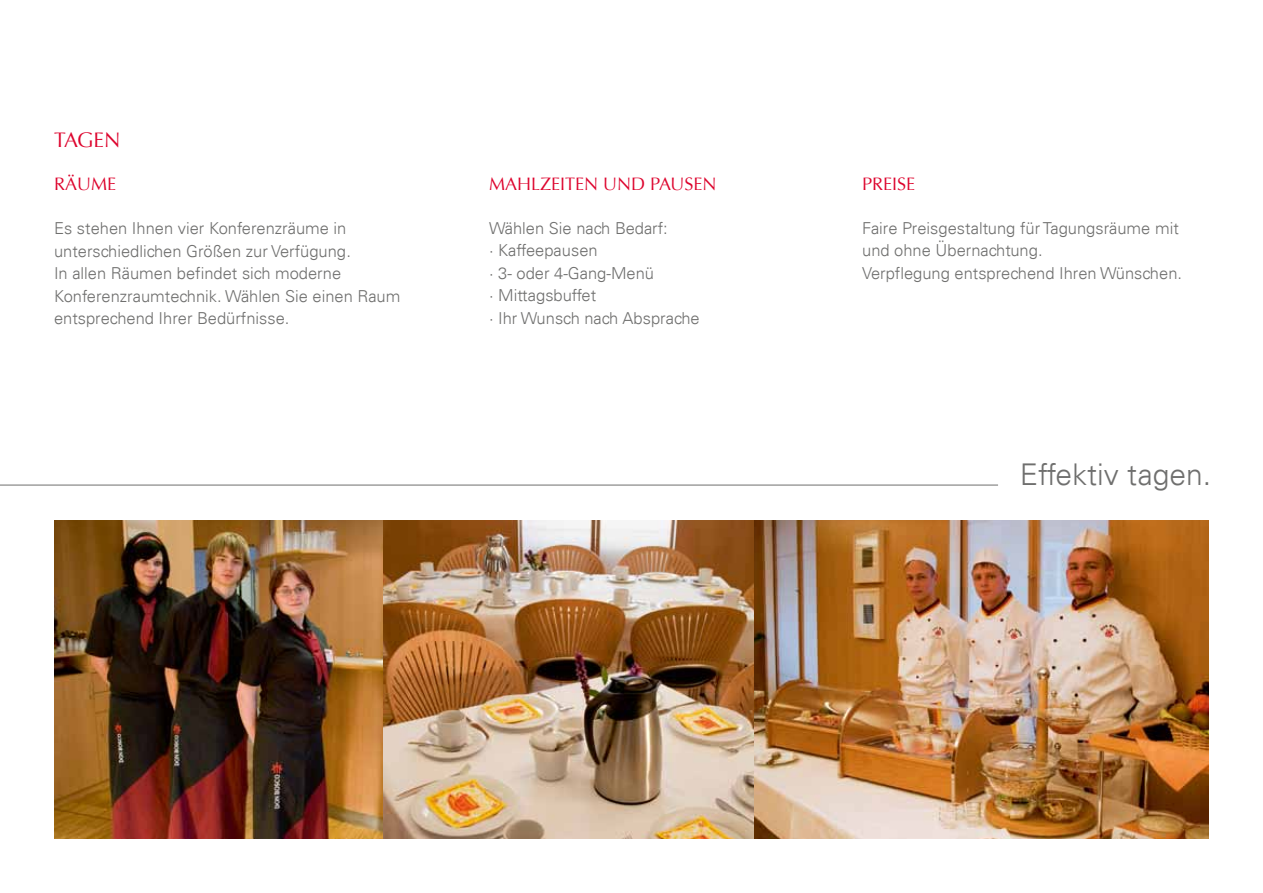
<style>
.page{position:relative;width:1263px;height:893px;background:#fff}
.page>*{position:absolute;margin:0;border:0;box-sizing:border-box;transform-origin:0 0}
.t1{font:300 30px "Univers LT";color:#6f6f6e}
.t2{font:21px "Optima";letter-spacing:-.025em;color:#dd042d}
.t3{font:18px "Optima";color:#dd042d}
.t4{font:300 16.5px/22.5px "Univers LT";color:#6f6f6e}
</style>
<div class="page">
<hr style="left:0;top:485px;width:998px;height:1px;background:#6f6f6e">
<img style="left:386px;top:520px;width:823px;height:319px">
<img style="left:54px;top:520px;width:332px;height:319px">
<p class="t2" style="left:54px;top:128px;width:68px">TAGEN</p>
<p class="t3" style="left:54px;top:174px;width:64px">RÄUME</p>
<p class="t4" style="left:54px;top:217px;width:348px">Es stehen Ihnen vier Konferenzräume in unterschiedlichen Größen zur Verfügung.<br>In allen Räumen befindet sich moderne Konferenzraumtechnik. Wählen Sie einen Raum entsprechend Ihrer Bedürfnisse.</p>
<p class="t3" style="left:489px;top:173px;width:229px">MAHLZEITEN UND PAUSEN</p>
<p class="t4" style="left:489px;top:217px;width:212px">Wählen Sie nach Bedarf:<br>· Kaffeepausen<br>· 3- oder 4-Gang-Menü<br>· Mittagsbuffet<br>· Ihr Wunsch nach Absprache</p>
<p class="t3" style="left:862px;top:173px;width:55px">PREISE</p>
<p class="t4" style="left:862px;top:217px;width:321px">Faire Preisgestaltung für Tagungsräume mit und ohne Übernachtung.<br>Verpflegung entsprechend Ihren Wünschen.</p>
<h1 class="t1" style="left:1020px;top:456px;width:193px">Effektiv tagen.</h1>
</div>
